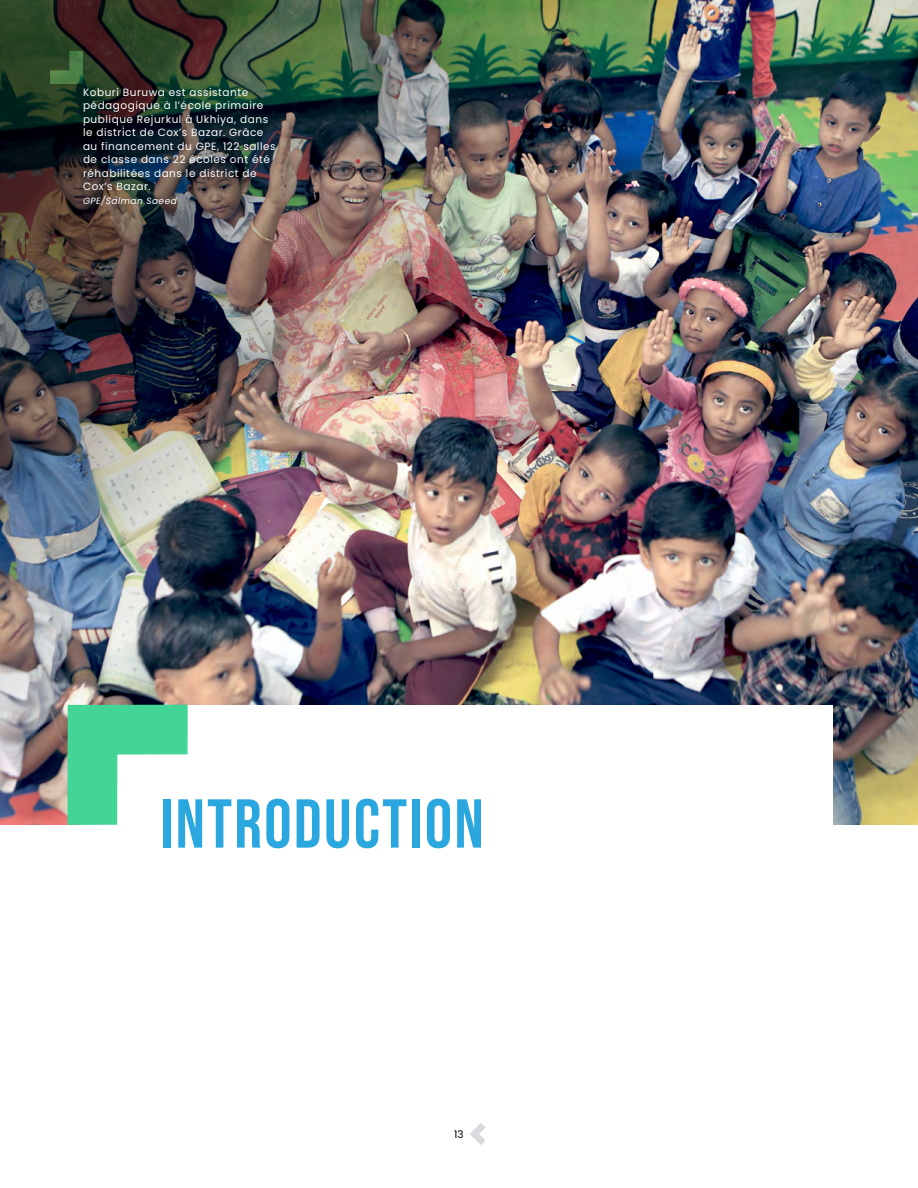
<style>
.page{position:relative;width:918px;height:1188px;background:#fff}
.page>*{position:absolute;margin:0;border:0;box-sizing:border-box;transform-origin:0 0}
.t1{font:69px "Bebas Neue";letter-spacing:.03em;color:#29a7de}
.t2{font:10.5px/13.5px "Poppins";letter-spacing:.05em;color:#fff}
.t3{font:10.5px "Poppins";color:#000}
.t4{font:italic 9px "Poppins";letter-spacing:.05em;color:#fff}
</style>
<div class="page">
<svg style="left:470px;top:1123px;width:16px;height:22px"></svg>
<img style="left:0;top:0;width:918px;height:823px">
<div style="left:85px;top:705px;width:748px;height:379px;background:#fff"></div>
<svg style="left:68px;top:705px;width:120px;height:120px"></svg>
<svg style="left:50px;top:51px;width:33px;height:33px"></svg>
<p class="t2" style="left:83px;top:85px;width:194px">Koburi Buruwa est assistante pédagogique à l’école primaire publique Rejurkul à Ukhiya, dans le district de Cox’s Bazar. Grâce au financement du GPE, 122 salles de classe dans 22 écoles ont été réhabilitées dans le district de<br>Cox’s Bazar.</p>
<p class="t4" style="left:83px;top:195px;width:95px">GPE/Salman Saeed</p>
<h1 class="t1" style="left:160px;top:785px;width:325px">INTRODUCTION</h1>
<p class="t3" style="left:454px;top:1128px;width:11px">13</p>
</div>
